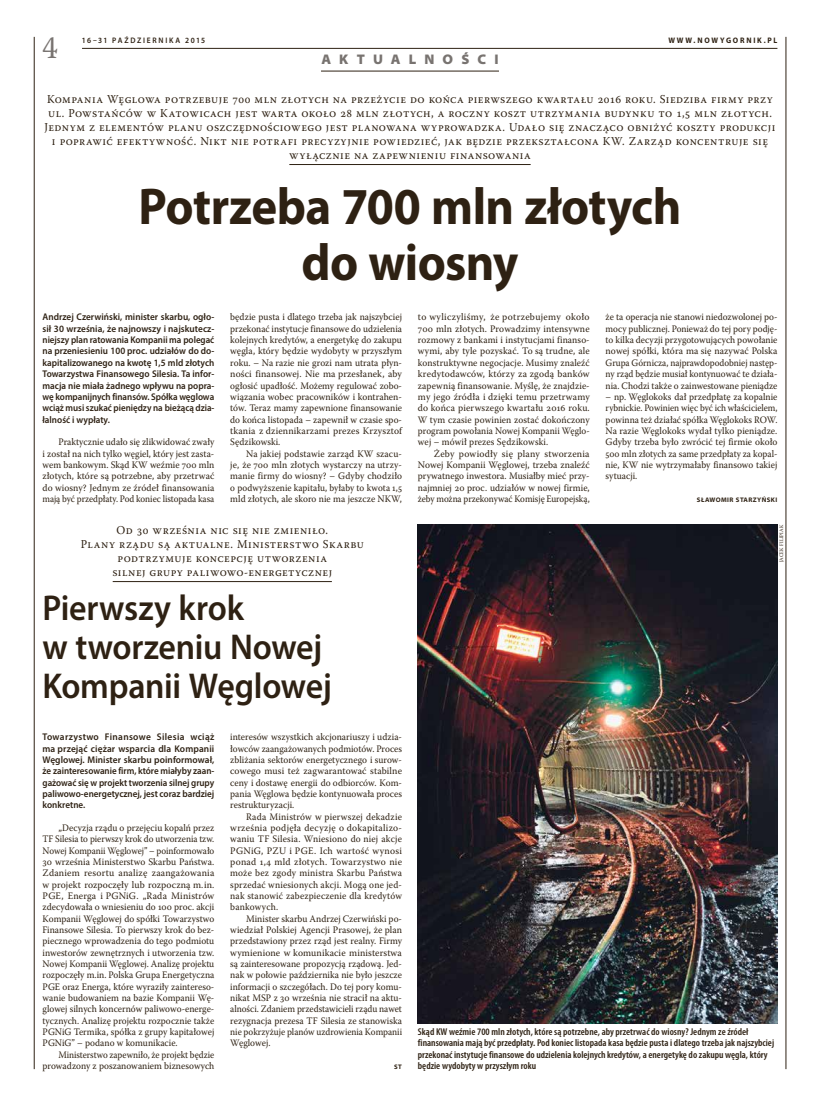
<style>
.page{position:relative;width:820px;height:1106px;background:#fff}
.page>*{position:absolute;margin:0;border:0;box-sizing:border-box;transform-origin:0 0}
.t1{font:700 52px/56px "Myriad Pro";letter-spacing:-.015em;color:#2e2113;text-align:center;scale:.94 1}
.t2{font:600 36px/39px "Myriad Pro";letter-spacing:-.01em;color:#2e2113;scale:.94 1}
.t3{font:32px "Warnock Pro";color:#787370;scale:.94 1}
.t4{font:900 semi-expanded 14px "Myriad Pro";letter-spacing:.61em;color:#787370;scale:.94 1}
.t5{font:12px/14px "Warnock Pro";letter-spacing:.045em;color:#2e2113;text-align:center;scale:.94 1}
.t6{font:9.9px/11.3px "Warnock Pro";letter-spacing:.005em;color:#2e2113;text-align:justify;scale:.94 1}
.t7{font:9.9px/11.3px "Warnock Pro";letter-spacing:.005em;color:#2e2113;text-align:justify}
.t8{font:9.9px/11.3px "Warnock Pro";letter-spacing:.005em;color:#2e2113;text-align:justify;scale:.95 1}
.t9{font:600 condensed 9.9px/11.3px "Myriad Pro";color:#2e2113;scale:1.04 1}
.t10{font:9.9px/11.3px "Warnock Pro";letter-spacing:.005em;color:#2e2113;text-align:justify;scale:.93 1}
.t11{font:9.9px/11.3px "Warnock Pro";letter-spacing:.005em;color:#2e2113;text-align:right;scale:.91 1}
.t12{font:600 9.7px/11.3px "Myriad Pro";color:#2e2113;text-align:justify;scale:.95 1}
.t13{font:600 9.7px/11.3px "Myriad Pro";color:#2e2113;text-align:justify}
.t14{font:600 8px "Myriad Pro";letter-spacing:.23em;color:#2e2113;scale:.94 1}
.t15{font:700 8px "Myriad Pro";letter-spacing:.235em;color:#2e2113;scale:.94 1}
.t16{font:700 semi-expanded 6.6px "Myriad Pro";letter-spacing:.07em;color:#2e2113;scale:.94 1}
.t17{font:5.3px "Warnock Pro";letter-spacing:.025em;color:#2e2113;scale:.94 1}
</style>
<div class="page">
<hr style="left:321px;top:71px;width:178px;height:1px;background:#2e2113">
<hr style="left:82px;top:48px;width:695px;height:1px;background:#2e2113">
<hr style="left:34px;top:37px;width:1px;height:1032px;background:#2e2113">
<hr style="left:785px;top:37px;width:1px;height:1032px;background:#2e2113">
<hr style="left:289px;top:164px;width:241px;height:1px;background:#2e2113">
<hr style="left:113px;top:581px;width:219px;height:1px;background:#2e2113">
<img style="left:418px;top:524px;width:359px;height:499px">
<p class="t14" style="left:82px;top:35px;width:133px">16–31 PAŹDZIERNIKA 2015</p>
<h3 class="t3" style="left:43px;top:28px;width:18px">4</h3>
<p class="t15" style="left:668px;top:35px;width:117px">WWW.NOWYGORNIK.PL</p>
<h3 class="t4" style="left:321px;top:51px;width:190px">AKTUALNOŚCI</h3>
<p class="t5" style="left:45px;top:92px;width:778px">Kompania Węglowa potrzebuje 700 mln złotych na przeżycie do końca pierwszego kwartału 2016 roku. Siedziba firmy przy ul. Powstańców w Katowicach jest warta około 28 mln złotych, a roczny koszt utrzymania budynku to 1,5 mln złotych.<br>Jednym z elementów planu oszczędnościowego jest planowana wyprowadzka. Udało się znacząco obniżyć koszty produkcji i poprawić efektywność. Nikt nie potrafi precyzyjnie powiedzieć, jak będzie przekształcona KW. Zarząd koncentruje się wyłącznie na zapewnieniu finansowania</p>
<h1 class="t1" style="left:138px;top:177px;width:578px">Potrzeba 700 mln złotych do wiosny</h1>
<p class="t12" style="left:43px;top:311px;width:182px">Andrzej Czerwiński, minister skarbu, ogło&shy;sił 30 września, że najnowszy i najskutecz&shy;niejszy plan ratowania Kompanii ma polegać na przeniesieniu 100 proc. udziałów do do&shy;kapitalizowanego na kwotę 1,5 mld złotych Towarzystwa Finansowego Silesia. Ta infor&shy;macja nie miała żadnego wpływu na popra&shy;wę kompanijnych finansów. Spółka węglowa wciąż musi szukać pieniędzy na bieżącą dzia&shy;łalność i wypłaty.</p>
<p class="t6" style="left:43px;top:436px;width:184px;text-indent:16px">Praktycznie udało się zlikwidować zwały i został na nich tylko węgiel, który jest zasta&shy;wem bankowym. Skąd KW weźmie 700 mln złotych, które są potrzebne, aby przetrwać do wiosny? Jednym ze źródeł finansowania mają być przedpłaty. Pod koniec listopada kasa</p>
<p class="t6" style="left:230px;top:311px;width:184px">będzie pusta i dlatego trzeba jak najszybciej przekonać instytucje finansowe do udzielenia kolejnych kredytów, a energetykę do zakupu węgla, który będzie wydobyty w przyszłym roku. – Na razie nie grozi nam utrata płyn&shy;ności finansowej. Nie ma przesłanek, aby ogłosić upadłość. Możemy regulować zobo&shy;wiązania wobec pracowników i kontrahen&shy;tów. Teraz mamy zapewnione finansowanie do końca listopada – zapewnił w czasie spo&shy;tkania z dziennikarzami prezes Krzysztof Sędzikowski.</p>
<p class="t8" style="left:230px;top:447px;width:182px;text-indent:16px">Na jakiej podstawie zarząd KW szacu&shy;je, że 700 mln złotych wystarczy na utrzy&shy;manie firmy do wiosny? – Gdyby chodziło o podwyższenie kapitału, byłaby to kwota 1,5 mld złotych, ale skoro nie ma jeszcze NKW,</p>
<p class="t5" style="left:81px;top:523px;width:303px">Od 30 września nic się nie zmieniło.<br>Plany rządu są aktualne. Ministerstwo Skarbu podtrzymuje koncepcję utworzenia<br>silnej grupy paliwowo-energetycznej</p>
<h2 class="t2" style="left:43px;top:587px;width:309px">Pierwszy krok<br>w tworzeniu Nowej<br>Kompanii Węglowej</h2>
<p class="t13" style="left:43px;top:731px;width:173px">Towarzystwo Finansowe Silesia wciąż ma przejąć ciężar wsparcia dla Kompanii Węglowej. Minister skarbu poinformował, że zainteresowanie firm, które miałyby zaan&shy;gażować się w projekt tworzenia silnej grupy paliwowo-energetycznej, jest coraz bardziej konkretne.</p>
<p class="t6" style="left:43px;top:821px;width:184px;text-indent:16px">„Decyzja rządu o przejęciu kopalń przez TF Silesia to pierwszy krok do utworzenia tzw.<br>Nowej Kompanii Węglowej” – poinformowało 30 września Ministerstwo Skarbu Państwa.<br>Zdaniem resortu analizę zaangażowania w projekt rozpoczęły lub rozpoczną m.in.<br>PGE, Energa i PGNiG. „Rada Ministrów zdecydowała o wniesieniu do 100 proc. akcji Kompanii Węglowej do spółki Towarzystwo Finansowe Silesia. To pierwszy krok do bez&shy;piecznego wprowadzenia do tego podmiotu inwestorów zewnętrznych i utworzenia tzw.<br>Nowej Kompanii Węglowej. Analizę projektu rozpoczęły m.in. Polska Grupa Energetyczna PGE oraz Energa, które wyraziły zaintereso&shy;wanie budowaniem na bazie Kompanii Wę&shy;glowej silnych koncernów paliwowo-energe&shy;tycznych. Analizę projektu rozpocznie także PGNiG Termika, spółka z grupy kapitałowej PGNiG” – podano w komunikacie.</p>
<p class="t11" style="left:43px;top:1048px;width:190px">Ministerstwo zapewniło, że projekt będzie prowadzony z poszanowaniem biznesowych</p>
<p class="t6" style="left:230px;top:731px;width:184px">interesów wszystkich akcjonariuszy i udzia&shy;łowców zaangażowanych podmiotów. Proces zbliżania sektorów energetycznego i surow&shy;cowego musi też zagwarantować stabilne ceny i dostawę energii do odbiorców. Kom&shy;pania Węglowa będzie kontynuowała proces restrukturyzacji.</p>
<p class="t8" style="left:230px;top:810px;width:182px;text-indent:16px">Rada Ministrów w pierwszej dekadzie września podjęła decyzję o dokapitalizo&shy;waniu TF Silesia. Wniesiono do niej akcje PGNiG, PZU i PGE. Ich wartość wynosi ponad 1,4 mld złotych. Towarzystwo nie może bez zgody ministra Skarbu Państwa sprzedać wniesionych akcji. Mogą one jed&shy;nak stanowić zabezpieczenie dla kredytów bankowych.</p>
<p class="t6" style="left:230px;top:912px;width:184px;text-indent:16px">Minister skarbu Andrzej Czerwiński po&shy;wiedział Polskiej Agencji Prasowej, że plan przedstawiony przez rząd jest realny. Firmy wymienione w komunikacie ministerstwa są zainteresowane propozycją rządową. Jed&shy;nak w połowie października nie było jeszcze informacji o szczegółach. Do tej pory komu&shy;nikat MSP z 30 września nie stracił na aktu&shy;alności. Zdaniem przedstawicieli rządu nawet rezygnacja prezesa TF Silesia ze stanowiska nie pokrzyżuje planów uzdrowienia Kompanii Węglowej.</p>
<p class="t16" style="left:394px;top:1063px;width:10px">ST</p>
<p class="t7" style="left:418px;top:311px;width:173px">to wyliczyliśmy, że potrzebujemy około 700 mln złotych. Prowadzimy intensywne rozmowy z bankami i instytucjami finanso&shy;wymi, aby tyle pozyskać. To są trudne, ale konstruktywne negocjacje. Musimy znaleźć kredytodawców, którzy za zgodą banków zapewnią finansowanie. Myślę, że znajdzie&shy;my jego źródła i dzięki temu przetrwamy do końca pierwszego kwartału 2016 roku.<br>W tym czasie powinien zostać dokończony program powołania Nowej Kompanii Węglo&shy;wej – mówił prezes Sędzikowski.</p>
<p class="t7" style="left:418px;top:447px;width:173px;text-indent:16px">Żeby powiodły się plany stworzenia Nowej Kompanii Węglowej, trzeba znaleźć prywatnego inwestora. Musiałby mieć przy&shy;najmniej 20 proc. udziałów w nowej firmie, żeby można przekonywać Komisję Europejską,</p>
<p class="t10" style="left:605px;top:311px;width:186px">że ta operacja nie stanowi niedozwolonej po&shy;mocy publicznej. Ponieważ do tej pory podję&shy;to kilka decyzji przygotowujących powołanie nowej spółki, która ma się nazywać Polska Grupa Górnicza, najprawdopodobniej następ&shy;ny rząd będzie musiał kontynuować te działa&shy;nia. Chodzi także o zainwestowane pieniądze</p>
<p class="t6" style="left:605px;top:391px;width:184px">– np. Węglokoks dał przedpłatę za kopalnie rybnickie. Powinien więc być ich właścicielem, powinna też działać spółka Węglokoks ROW.<br>Na razie Węglokoks wydał tylko pieniądze.<br>Gdyby trzeba było zwrócić tej firmie około 500 mln złotych za same przedpłaty za kopal&shy;nie, KW nie wytrzymałaby finansowo takiej sytuacji.</p>
<p class="t16" style="left:696px;top:496px;width:87px">SŁAWOMIR STARZYŃSKI</p>
<p class="t17" style="left:778px;top:562px;width:42px;rotate:-90deg">JACEK FILIPIAK</p>
<p class="t9" style="left:418px;top:1026px;width:344px">Skąd KW weźmie 700 mln złotych, które są potrzebne, aby przetrwać do wiosny? Jednym ze źródeł finansowania mają być przedpłaty. Pod koniec listopada kasa będzie pusta i dlatego trzeba jak najszybciej przekonać instytucje finansowe do udzielenia kolejnych kredytów, a energetykę do zakupu węgla, który będzie wydobyty w przyszłym roku</p>
</div>
